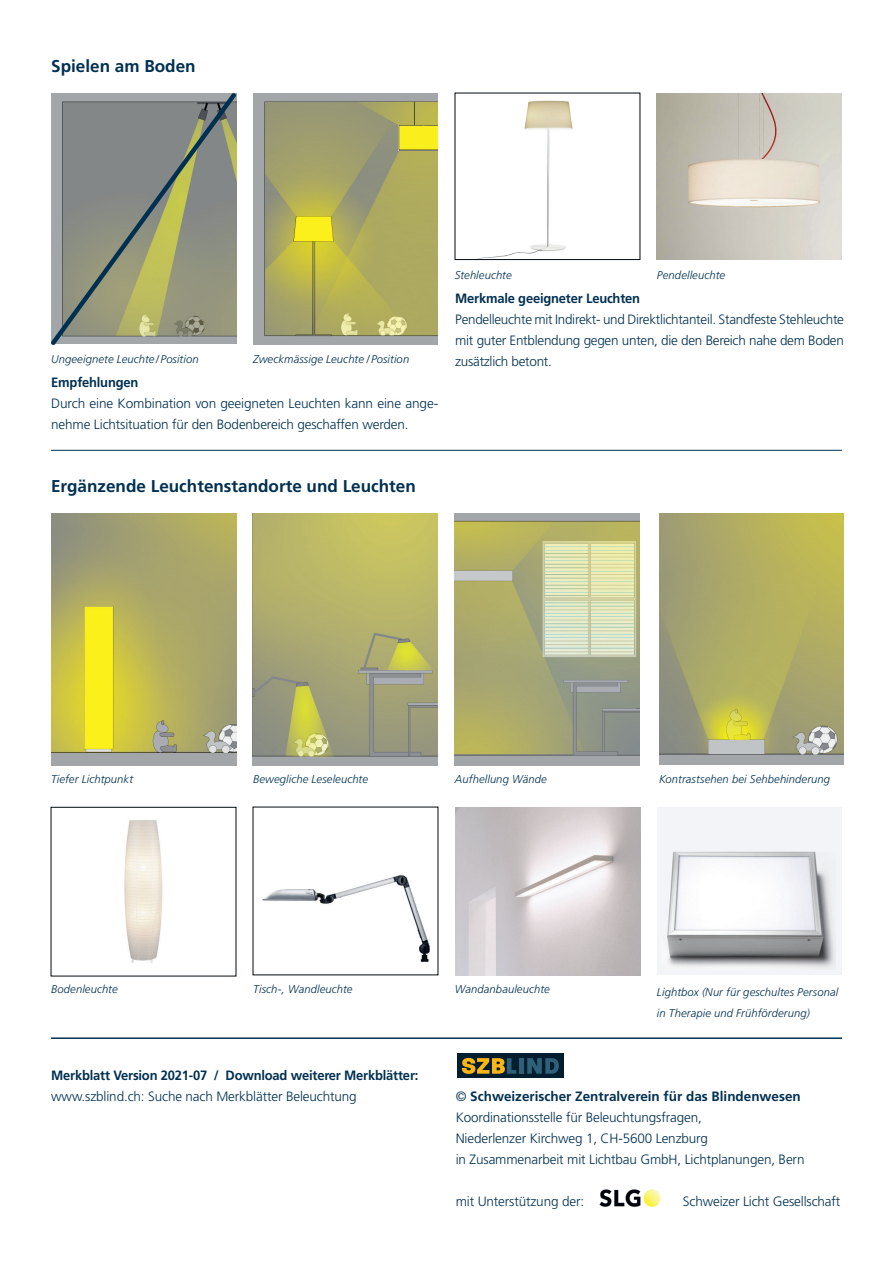
<style>
.page{position:relative;width:893px;height:1263px;background:#fff}
.page>*{position:absolute;margin:0;border:0;box-sizing:border-box;transform-origin:0 0}
.t1{font:700 17.1px "Frutiger LT Std";color:#003051}
.t2{font:300 13.5px/21px "Frutiger LT Std";letter-spacing:-.01em;color:#003051}
.t3{font:700 13.5px "Frutiger LT Std";letter-spacing:-.015em;color:#003051;scale:.96 1}
.t4{font:italic 300 11.25px/21px "Frutiger LT Std";letter-spacing:.01em;color:#003051}
.s1{font-weight:700}
</style>
<div class="page">
<img style="left:657px;top:93px;width:185px;height:167px">
<img style="left:481px;top:100px;width:92px;height:158px">
<img style="left:253px;top:93px;width:185px;height:251px">
<img style="left:399px;top:126px;width:39px;height:25px">
<img style="left:51px;top:514px;width:185px;height:251px">
<img style="left:659px;top:513px;width:185px;height:252px">
<img style="left:455px;top:513px;width:185px;height:252px">
<img style="left:253px;top:514px;width:185px;height:251px">
<img style="left:124px;top:820px;width:39px;height:143px">
<img style="left:455px;top:807px;width:185px;height:168px">
<img style="left:262px;top:875px;width:168px;height:87px">
<div style="left:657px;top:807px;width:185px;height:168px;background:#f3f4f7"></div>
<img style="left:667px;top:851px;width:168px;height:117px">
<hr style="left:51px;top:450px;width:791px;height:1px;background:#003051">
<svg style="left:51px;top:93px;width:186px;height:252px;background:#8e9281"></svg>
<hr style="left:51px;top:1037px;width:791px;height:2px;background:#003051">
<div style="left:457px;top:1053px;width:106px;height:25px;background:#001e30"></div>
<svg style="left:462px;top:1058px;width:54px;height:16px"></svg>
<div style="left:519px;top:1058px;width:5px;height:16px;background:#2f6077"></div>
<svg style="left:527px;top:1058px;width:32px;height:16px"></svg>
<img style="left:599px;top:1189px;width:62px;height:18px">
<p class="t1" style="left:51px;top:56px;width:146px">Spielen am Boden</p>
<p class="t4" style="left:51px;top:349px;width:149px">Ungeeignete Leuchte/ Position</p>
<p class="t4" style="left:253px;top:349px;width:158px">Zweckmässige Leuchte /Position</p>
<p class="t3" style="left:51px;top:374px;width:92px">Empfehlungen</p>
<p class="t2" style="left:51px;top:393px;width:388px">Durch eine Kombination von geeigneten Leuchten kann eine ange&shy;nehme Lichtsituation für den Bodenbereich geschaffen werden.</p>
<p class="t4" style="left:455px;top:265px;width:58px">Stehleuchte</p>
<p class="t4" style="left:657px;top:265px;width:70px">Pendelleuchte</p>
<p class="t3" style="left:455px;top:290px;width:194px">Merkmale geeigneter Leuchten</p>
<p class="t2" style="left:455px;top:309px;width:390px;text-align:justify">Pendelleuchte mit Indirekt- und Direktlichtanteil. Standfeste Stehleuchte mit guter Entblendung gegen unten, die den Bereich nahe dem Boden zusätzlich betont.</p>
<p class="t1" style="left:51px;top:476px;width:366px">Ergänzende Leuchtenstandorte und Leuchten</p>
<p class="t4" style="left:51px;top:769px;width:84px">Tiefer Lichtpunkt</p>
<p class="t4" style="left:253px;top:769px;width:117px">Bewegliche Leseleuchte</p>
<p class="t4" style="left:455px;top:769px;width:93px">Aufhellung Wände</p>
<p class="t4" style="left:659px;top:769px;width:173px">Kontrastsehen bei Sehbehinderung</p>
<p class="t4" style="left:51px;top:979px;width:68px">Bodenleuchte</p>
<p class="t4" style="left:253px;top:979px;width:101px">Tisch-, Wandleuchte</p>
<p class="t3" style="left:51px;top:1067px;width:384px">Merkblatt Version 2021-07 / Download weiterer Merkblätter:</p>
<p class="t2" style="left:51px;top:1086px;width:307px">www.szblind.ch: Suche nach Merkblätter Beleuchtung</p>
<p class="t4" style="left:455px;top:979px;width:96px">Wandanbauleuchte</p>
<p class="t4" style="left:657px;top:982px;width:183px">Lightbox (Nur für geschultes Personal in Therapie und Frühförderung)</p>
<p class="t2" style="left:456px;top:1086px;width:350px">© <span class="s1">Schweizerischer Zentralverein für das Blindenwesen </span>Koordinationsstelle für Beleuchtungsfragen,<br>Niederlenzer Kirchweg 1, CH-5600 Lenzburg<br>in Zusammenarbeit mit Lichtbau GmbH, Lichtplanungen, Bern</p>
<p class="t2" style="left:456px;top:1191px;width:130px">mit Unterstützung der:</p>
<p class="t2" style="left:683px;top:1191px;width:159px">Schweizer Licht Gesellschaft</p>
</div>
